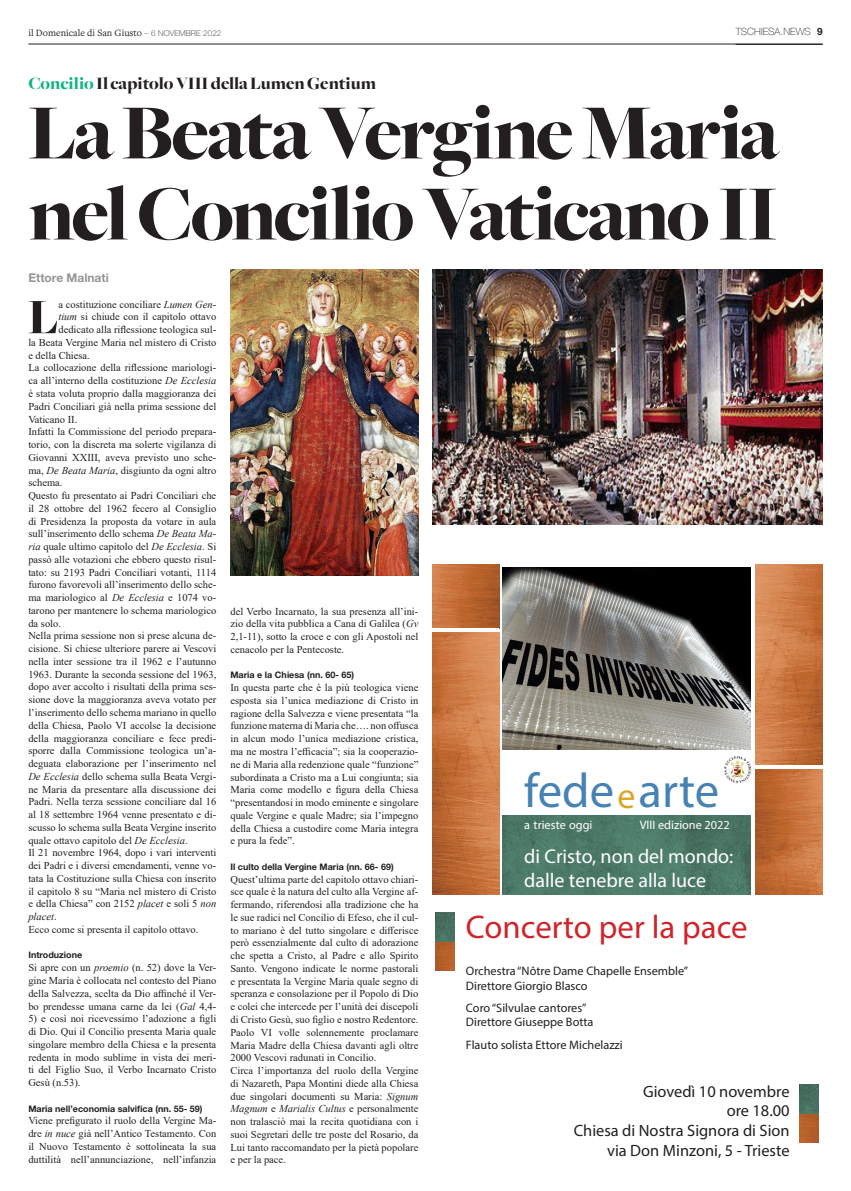
<style>
.page{position:relative;width:851px;height:1191px;background:#fff}
.page>*{position:absolute;margin:0;border:0;box-sizing:border-box;transform-origin:0 0}
.t1{font:900 81px/81px "Freight Big";letter-spacing:-.04em;color:#231f20}
.t2{font:900 51.3px "Freight Big";color:#231f20}
.t3{font:48.7px "Myriad Pro";color:#4682b4}
.t4{font:35.9px "Myriad Pro";color:#daa520}
.t5{font:32.8px "Myriad Pro";color:#d1232a}
.t6{font:20px/24px "Myriad Pro";color:#fff}
.t7{font:900 18px "Freight Big";color:#231f20}
.t8{font:16.4px/19.7px "Myriad Pro";color:#231f20;text-align:right}
.t9{font:12.3px/14.8px "Myriad Pro";color:#231f20}
.t10{font:12.3px "Myriad Pro";color:#fff}
.t11{font:700 12px "Helvetica Neue LT Std";color:#939598}
.t12{font:10.5px/12.8px "Times New Roman";color:#231f20;text-align:justify}
.t13{font:10px "Freight Text Pro";color:#231f20}
.t14{font:100 10px "Helvetica Neue LT Std";color:#231f20}
.t15{font:700 9px "Helvetica Neue LT Std";color:#231f20}
.s1{font-family:"Helvetica Neue LT Std";font-weight:100;font-size:8px}
.s2{font-weight:700}
.s3{color:#12b385}
.s4{font-style:italic}
.s5{color:#fff}
</style>
<div class="page">
<hr style="left:28px;top:44px;width:794px;height:1px;background:#231f20">
<img style="left:502px;top:815px;width:249px;height:79px">
<img style="left:435px;top:912px;width:19px;height:58px">
<img style="left:799px;top:1084px;width:19px;height:58px">
<img style="left:432px;top:564px;width:67px;height:64px">
<img style="left:755px;top:769px;width:67px;height:125px">
<img style="left:502px;top:567px;width:249px;height:183px">
<img style="left:755px;top:564px;width:67px;height:201px">
<img style="left:432px;top:632px;width:67px;height:262px">
<img style="left:724px;top:756px;width:26px;height:28px">
<img style="left:230px;top:269px;width:188px;height:306px">
<img style="left:432px;top:269px;width:390px;height:255px">
<p class="t13" style="left:28px;top:26px;width:194px">il Domenicale di San Giusto <span class="s1">– 6 NOVEMBRE 2022</span></p>
<p class="t14" style="left:735px;top:26px;width:88px">TSCHIESA.NEWS <span class="s2">9</span></p>
<p class="t7" style="left:28px;top:74px;width:349px"><span class="s3">Concilio</span> Il capitolo VIII della Lumen Gentium</p>
<p class="t1" style="left:28px;top:94px;width:752px">La Beata Vergine Maria nel Concilio Vaticano II</p>
<p class="t11" style="left:28px;top:270px;width:82px">Ettore Malnati</p>
<p class="t2" style="left:28px;top:288px;width:32px">L</p>
<p class="t12" style="left:58px;top:297px;width:159px">a costituzione conciliare <span class="s4">Lumen Gen-</span></p>
<p class="t12" style="left:58px;top:310px;width:159px"><span class="s4">tium</span> si chiude con il capitolo ottavo</p>
<p class="t12" style="left:58px;top:323px;width:159px">dedicato alla riflessione teologica sul-</p>
<p class="t12" style="left:28px;top:336px;width:189px">la Beata Vergine Maria nel mistero di Cristo</p>
<p class="t12" style="left:28px;top:348px;width:63px">e della Chiesa.</p>
<p class="t12" style="left:28px;top:361px;width:189px">La collocazione della riflessione mariologi&shy;ca all’interno della costituzione <span class="s4">De Ecclesia </span>è stata voluta proprio dalla maggioranza dei Padri Conciliari già nella prima sessione del Vaticano II.</p>
<p class="t12" style="left:28px;top:425px;width:189px">Infatti la Commissione del periodo prepara&shy;torio, con la discreta ma solerte vigilanza di Giovanni XXIII, aveva previsto uno sche&shy;ma, <span class="s4">De Beata Maria</span>, disgiunto da ogni altro schema.</p>
<p class="t12" style="left:28px;top:489px;width:189px">Questo fu presentato ai Padri Conciliari che il 28 ottobre del 1962 fecero al Consiglio di Presidenza la proposta da votare in aula sull’inserimento dello schema <span class="s4">De Beata Ma&shy;ria</span> quale ultimo capitolo del <span class="s4">De Ecclesia</span>. Si passò alle votazioni che ebbero questo risul&shy;tato: su 2193 Padri Conciliari votanti, 1114 furono favorevoli all’inserimento dello sche&shy;ma mariologico al <span class="s4">De Ecclesia</span> e 1074 vo&shy;tarono per mantenere lo schema mariologico da solo.</p>
<p class="t12" style="left:28px;top:629px;width:189px">Nella prima sessione non si prese alcuna de&shy;cisione. Si chiese ulteriore parere ai Vescovi nella inter sessione tra il 1962 e l’autunno 1963. Durante la seconda sessione del 1963, dopo aver accolto i risultati della prima ses&shy;sione dove la maggioranza aveva votato per l’inserimento dello schema mariano in quello della Chiesa, Paolo VI accolse la decisione della maggioranza conciliare e fece predi&shy;sporre dalla Commissione teologica un’a&shy;deguata elaborazione per l’inserimento nel <span class="s4">De Ecclesia</span> dello schema sulla Beata Vergi&shy;ne Maria da presentare alla discussione dei Padri. Nella terza sessione conciliare dal 16 al 18 settembre 1964 venne presentato e di&shy;scusso lo schema sulla Beata Vergine inserito quale ottavo capitolo del <span class="s4">De Ecclesia</span>.</p>
<p class="t12" style="left:28px;top:846px;width:189px">Il 21 novembre 1964, dopo i vari interventi dei Padri e i diversi emendamenti, venne vo&shy;tata la Costituzione sulla Chiesa con inserito il capitolo 8 su “Maria nel mistero di Cristo e della Chiesa” con 2152 <span class="s4">placet</span> e soli 5 <span class="s4">non placet</span>.</p>
<p class="t12" style="left:28px;top:922px;width:172px">Ecco come si presenta il capitolo ottavo.</p>
<p class="t15" style="left:28px;top:949px;width:55px">Introduzione</p>
<p class="t12" style="left:28px;top:961px;width:189px">Si apre con un <span class="s4">proemio</span> (n. 52) dove la Ver&shy;gine Maria è collocata nel contesto del Piano della Salvezza, scelta da Dio affinché il Ver&shy;bo prendesse umana carne da lei (<span class="s4">Gal</span> 4,4-</p>
<p class="t12" style="left:28px;top:1012px;width:189px">5) e così noi ricevessimo l’adozione a figli di Dio. Qui il Concilio presenta Maria quale singolare membro della Chiesa e la presenta redenta in modo sublime in vista dei meri&shy;ti del Figlio Suo, il Verbo Incarnato Cristo Gesù (n.53).</p>
<p class="t15" style="left:28px;top:1102px;width:176px">Maria nell’economia salvifica (nn. 55- 59)</p>
<p class="t12" style="left:28px;top:1114px;width:189px">Viene prefigurato il ruolo della Vergine Ma&shy;dre <span class="s4">in nuce</span> già nell’Antico Testamento. Con il Nuovo Testamento è sottolineata la sua duttilità nell’annunciazione, nell’infanzia</p>
<p class="t12" style="left:230px;top:604px;width:189px">del Verbo Incarnato, la sua presenza all’ini&shy;zio della vita pubblica a Cana di Galilea (<span class="s4">Gv </span>2,1-11), sotto la croce e con gli Apostoli nel cenacolo per la Pentecoste.</p>
<p class="t15" style="left:230px;top:669px;width:125px">Maria e la Chiesa (nn. 60- 65)</p>
<p class="t12" style="left:230px;top:681px;width:189px">In questa parte che è la più teologica viene esposta sia l’unica mediazione di Cristo in ragione della Salvezza e viene presentata “la funzione materna di Maria che…. non offusca in alcun modo l’unica mediazione cristica, ma ne mostra l’efficacia”; sia la cooperazio&shy;ne di Maria alla redenzione quale “funzione” subordinata a Cristo ma a Lui congiunta; sia Maria come modello e figura della Chiesa “presentandosi in modo eminente e singolare quale Vergine e quale Madre; sia l’impegno della Chiesa a custodire come Maria integra e pura la fede”.</p>
<p class="t15" style="left:230px;top:861px;width:165px">Il culto della Vergine Maria (nn. 66- 69)</p>
<p class="t12" style="left:230px;top:872px;width:189px">Quest’ultima parte del capitolo ottavo chiari&shy;sce quale è la natura del culto alla Vergine af&shy;fermando, riferendosi alla tradizione che ha le sue radici nel Concilio di Efeso, che il cul&shy;to mariano è del tutto singolare e differisce però essenzialmente dal culto di adorazione che spetta a Cristo, al Padre e allo Spirito Santo. Vengono indicate le norme pastorali e presentata la Vergine Maria quale segno di speranza e consolazione per il Popolo di Dio e colei che intercede per l’unità dei discepoli di Cristo Gesù, suo figlio e nostro Redentore.</p>
<p class="t12" style="left:230px;top:1025px;width:189px">Paolo VI volle solennemente proclamare Maria Madre della Chiesa davanti agli oltre 2000 Vescovi radunati in Concilio.</p>
<p class="t12" style="left:230px;top:1063px;width:189px">Circa l’importanza del ruolo della Vergine di Nazareth, Papa Montini diede alla Chiesa due singolari documenti su Maria: <span class="s4">Signum Magnum</span> e <span class="s4">Marialis Cultus</span> e personalmente non tralasciò mai la recita quotidiana con i suoi Segretari delle tre poste del Rosario, da Lui tanto raccomandato per la pietà popolare e per la pace.</p>
<p class="t3" style="left:524px;top:761px;width:196px">fede<span class="s5">e</span>arte</p>
<p class="t10" style="left:524px;top:817px;width:70px">a trieste oggi</p>
<p class="t10" style="left:639px;top:817px;width:91px">VIII edizione 2022</p>
<p class="t6" style="left:524px;top:844px;width:210px">di Cristo, non del mondo: dalle tenebre alla luce</p>
<p class="t4" style="left:617px;top:773px;width:19px">e</p>
<p class="t5" style="left:466px;top:906px;width:283px">Concerto per la pace</p>
<p class="t9" style="left:466px;top:963px;width:224px">Orchestra “Nôtre Dame Chapelle Ensemble”<br>Direttore Giorgio Blasco</p>
<p class="t9" style="left:466px;top:1000px;width:129px">Coro “Silvulae cantores”<br>Direttore Giuseppe Botta</p>
<p class="t9" style="left:466px;top:1036px;width:158px">Flauto solista Ettore Michelazzi</p>
<p class="t8" style="left:573px;top:1081px;width:217px">Giovedì 10 novembre<br>ore 18.00<br>Chiesa di Nostra Signora di Sion via Don Minzoni, 5 - Trieste</p>
</div>
